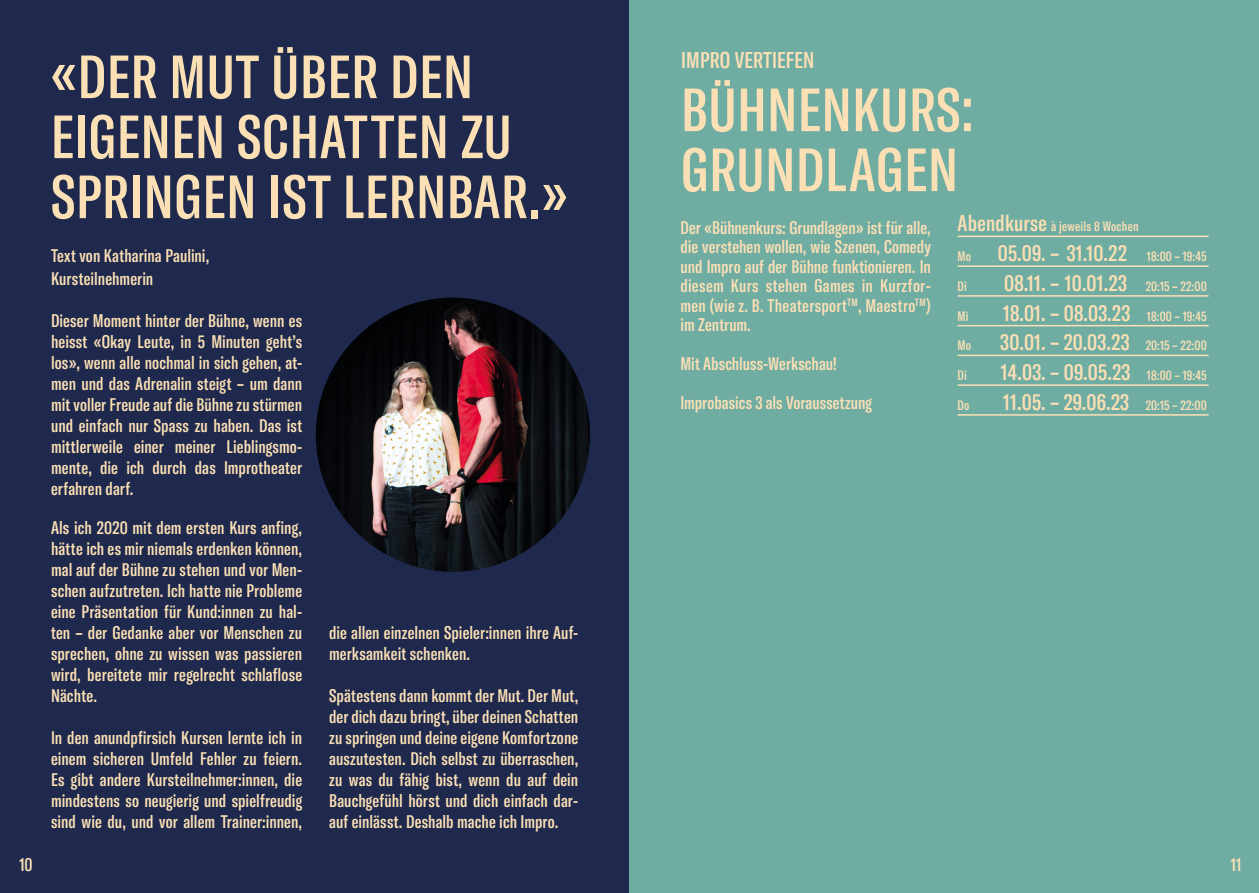
<style>
.page{position:relative;width:1259px;height:893px;background:#fff}
.page>*{position:absolute;margin:0;border:0;box-sizing:border-box;transform-origin:0 0}
.t1{font:60px/60px "GT America Cm Md";letter-spacing:.015em;color:#fce0b5}
.t2{font:22.5px "GT America Cm Md";letter-spacing:.01em;color:#fce0b5}
.t3{font:18px/21px "GT America Cm Md";letter-spacing:.005em;color:#fce0b5;text-align:justify}
.t4{font:13.5px "GT America Cm Md";letter-spacing:.02em;color:#fce0b5}
.s1{font-size:22.5px}
.s2{font-size:13.5px}
</style>
<div class="page">
<div style="left:0;top:0;width:629px;height:893px;background:#1e294d"></div>
<div style="left:629px;top:0;width:630px;height:893px;background:#6faca2"></div>
<hr style="left:957px;top:236px;width:251px;height:1px;background:#fce0b5">
<hr style="left:957px;top:265px;width:251px;height:2px;background:#fce0b5">
<hr style="left:957px;top:295px;width:251px;height:2px;background:#fce0b5">
<hr style="left:957px;top:325px;width:251px;height:1px;background:#fce0b5">
<hr style="left:957px;top:355px;width:251px;height:1px;background:#fce0b5">
<hr style="left:957px;top:384px;width:251px;height:2px;background:#fce0b5">
<hr style="left:957px;top:414px;width:251px;height:2px;background:#fce0b5">
<img style="left:316px;top:298px;width:274px;height:274px;border-radius:137px">
<h1 class="t1" style="left:51px;top:47px;width:518px">«DER MUT ÜBER DEN<br>EIGENEN SCHATTEN ZU<br>SPRINGEN IST LERNBAR.»</h1>
<p class="t3" style="left:51px;top:244px;width:160px;line-height:22.5px">Text von Katharina Paulini,<br>Kursteilnehmerin</p>
<p class="t3" style="left:51px;top:310px;width:253px">Dieser Moment hinter der Bühne, wenn es heisst «Okay Leute, in 5 Minuten geht’s los», wenn alle nochmal in sich gehen, at&shy;men und das Adrenalin steigt – um dann mit voller Freude auf die Bühne zu stürmen und einfach nur Spass zu haben. Das ist mittlerweile einer meiner Lieblingsmo&shy;mente, die ich durch das Improtheater erfahren darf.</p>
<p class="t3" style="left:51px;top:517px;width:253px">Als ich 2020 mit dem ersten Kurs anfing, hätte ich es mir niemals erdenken können, mal auf der Bühne zu stehen und vor Men&shy;schen aufzutreten. Ich hatte nie Probleme eine Präsentation für Kund:innen zu hal&shy;ten – der Gedanke aber vor Menschen zu sprechen, ohne zu wissen was passieren wird, bereitete mir regelrecht schlaflose Nächte.</p>
<p class="t3" style="left:51px;top:727px;width:253px">In den anundpfirsich Kursen lernte ich in einem sicheren Umfeld Fehler zu feiern.<br>Es gibt andere Kursteilnehmer:innen, die mindestens so neugierig und spielfreudig sind wie du, und vor allem Trainer:innen,</p>
<p class="t3" style="left:329px;top:622px;width:251px">die allen einzelnen Spieler:innen ihre Auf&shy;merksamkeit schenken.</p>
<p class="t3" style="left:329px;top:685px;width:251px">Spätestens dann kommt der Mut. Der Mut, der dich dazu bringt, über deinen Schatten zu springen und deine eigene Komfortzone auszutesten. Dich selbst zu überraschen, zu was du fähig bist, wenn du auf dein Bauchgefühl hörst und dich einfach dar&shy;auf einlässt. Deshalb mache ich Impro.</p>
<p class="t2" style="left:681px;top:47px;width:135px">IMPRO VERTIEFEN</p>
<h1 class="t1" style="left:681px;top:80px;width:294px">BÜHNENKURS:<br>GRUNDLAGEN</h1>
<p class="t3" style="left:680px;top:218px;width:252px;line-height:19.5px">Der «Bühnenkurs: Grundlagen» ist für alle, die verstehen wollen, wie Szenen, Comedy und Impro auf der Bühne funktionieren. In diesem Kurs stehen Games in Kurzfor&shy;men (wie z. B. Theatersport<sup>TM</sup>, Maestro<sup>TM</sup>) im Zentrum.</p>
<p class="t3" style="left:680px;top:344px;width:193px;line-height:39px">Mit Abschluss-Werkschau!<br>Improbasics 3 als Voraussetzung</p>
<p class="t4" style="left:957px;top:219px;width:182px"><span class="s1">Abendkurse</span> à jeweils 8 Wochen</p>
<p class="t2" style="left:957px;top:240px;width:251px"><span class="s2">Mo</span> 05.09. – 31.10.22 <span class="s2">18:00 – 19:45</span></p>
<p class="t4" style="left:957px;top:278px;width:11px">Di</p>
<p class="t2" style="left:1004px;top:270px;width:204px">08.11. – 10.01.23 <span class="s2">20:15 – 22:00</span></p>
<p class="t4" style="left:957px;top:308px;width:13px">Mi</p>
<p class="t2" style="left:1003px;top:299px;width:205px">18.01. – 08.03.23 <span class="s2">18:00 – 19:45</span></p>
<p class="t4" style="left:957px;top:338px;width:15px">Mo</p>
<p class="t2" style="left:1000px;top:329px;width:208px">30.01. – 20.03.23 <span class="s2">20:15 – 22:00</span></p>
<p class="t4" style="left:957px;top:367px;width:11px">Di</p>
<p class="t2" style="left:1001px;top:359px;width:207px">14.03. – 09.05.23 <span class="s2">18:00 – 19:45</span></p>
<p class="t4" style="left:957px;top:397px;width:13px">Do</p>
<p class="t2" style="left:1003px;top:389px;width:205px">11.05. – 29.06.23 <span class="s2">20:15 – 22:00</span></p>
<p class="t3" style="left:19px;top:854px;width:15px">10</p>
<p class="t3" style="left:1230px;top:854px;width:12px">11</p>
</div>
